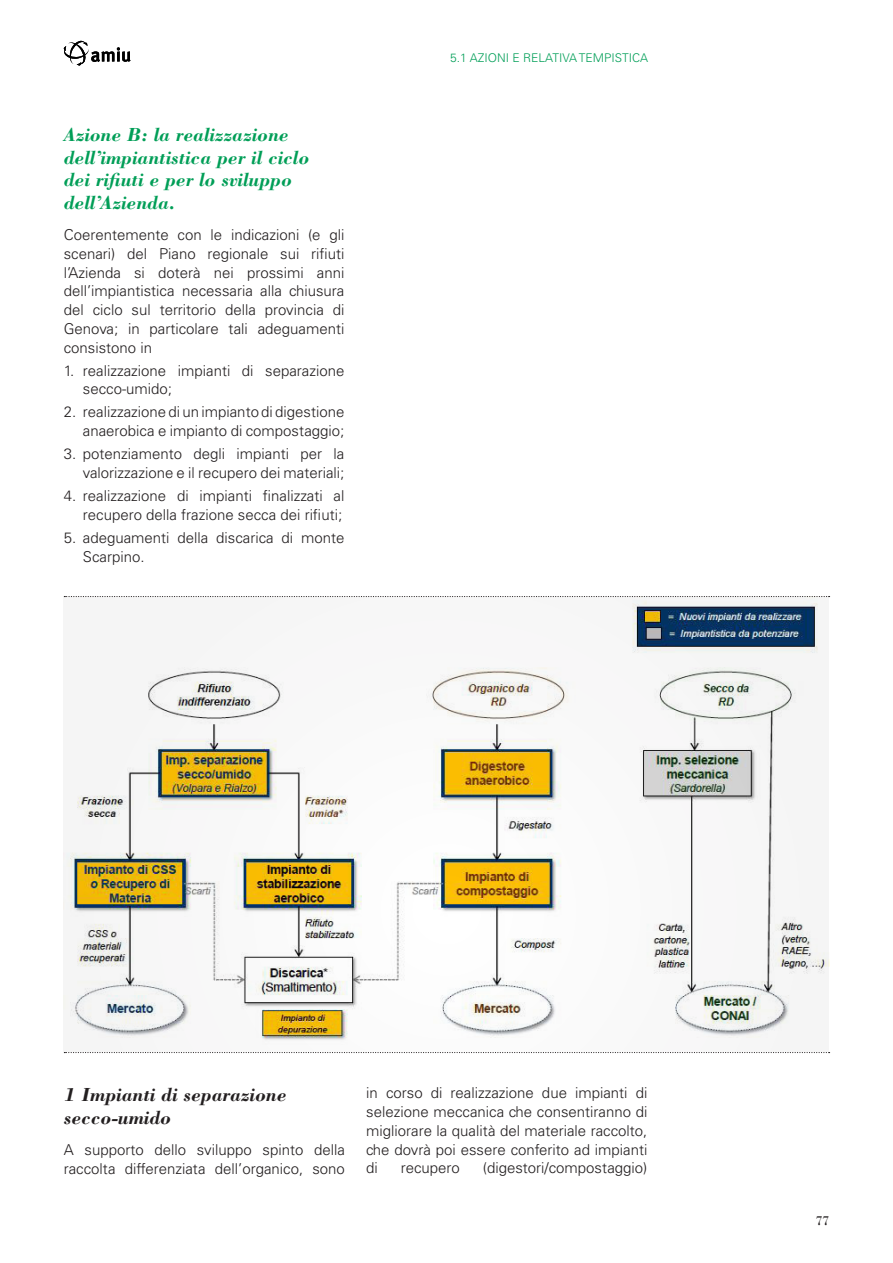
<style>
.page{position:relative;width:893px;height:1263px;background:#fff}
.page>*{position:absolute;margin:0;border:0;box-sizing:border-box;transform-origin:0 0}
._1_tit3{font:italic 700 19.5px/22.5px "Bodoni Std";color:#009e57}
.sottotitolo{font:italic 700 19.5px/22.5px "Bodoni Std";color:#231f20}
._1_testo{font:300 15px/18.8px "Univers LT Std";color:#231f20}
.t1{font:13.5px "Bodoni Std";color:#231f20}
.Stile_di_paragrafo_1{font:300 12px "Univers LT Std";color:#009e57}
</style>
<div class="page">
<svg style="left:63px;top:40px;width:68px;height:26px"></svg>
<svg style="left:64px;top:596px;width:766px;height:1px"></svg>
<svg style="left:64px;top:1052px;width:766px;height:1px"></svg>
<svg style="left:64px;top:597px;width:765px;height:455px"></svg>
<p class="_1_tit3" style="left:64px;top:123px;width:247px">Azione B: la realizzazione dell’impiantistica per il ciclo dei rifiuti e per lo sviluppo dell’Azienda.</p>
<p class="_1_testo" style="left:64px;top:225px;width:282px;text-align:justify">Coerentemente con le indicazioni (e gli scenari) del Piano regionale sui rifiuti l’Azienda si doterà nei prossimi anni dell’impiantistica necessaria alla chiusura del ciclo sul territorio della provincia di Genova; in particolare tali adeguamenti consistono in</p>
<p class="_1_testo" style="left:83px;top:361px;width:263px;text-indent:-19px">1. realizzazione impianti di separazione secco-umido;</p>
<p class="_1_testo" style="left:64px;top:403px;width:282px;text-align:right">2. realizzazione di un impianto di digestione anaerobica e impianto di compostaggio;</p>
<p class="_1_testo" style="left:64px;top:445px;width:282px;text-align:right">3. potenziamento degli impianti per la valorizzazione e il recupero dei materiali;</p>
<p class="_1_testo" style="left:64px;top:486px;width:282px;text-align:right">4. realizzazione di impianti finalizzati al recupero della frazione secca dei rifiuti;</p>
<p class="_1_testo" style="left:83px;top:528px;width:263px;text-indent:-19px">5. adeguamenti della discarica di monte<br>Scarpino.</p>
<p class="Stile_di_paragrafo_1" style="left:450px;top:50px;width:199px">5.1 AZIONI E RELATIVA TEMPISTICA</p>
<p class="sottotitolo" style="left:64px;top:1083px;width:224px">1 Impianti di separazione secco-umido</p>
<p class="_1_testo" style="left:64px;top:1140px;width:283px">A supporto dello sviluppo spinto della raccolta differenziata dell’organico, sono</p>
<p class="_1_testo" style="left:366px;top:1084px;width:283px;text-align:justify">in corso di realizzazione due impianti di selezione meccanica che consentiranno di migliorare la qualità del materiale raccolto, che dovrà poi essere conferito ad impianti di</p>
<p class="_1_testo" style="left:401px;top:1159px;width:61px">recupero</p>
<p class="_1_testo" style="left:483px;top:1159px;width:166px">(digestori/compostaggio)</p>
<p class="t1" style="left:816px;top:1212px;width:15px">77</p>
</div>
